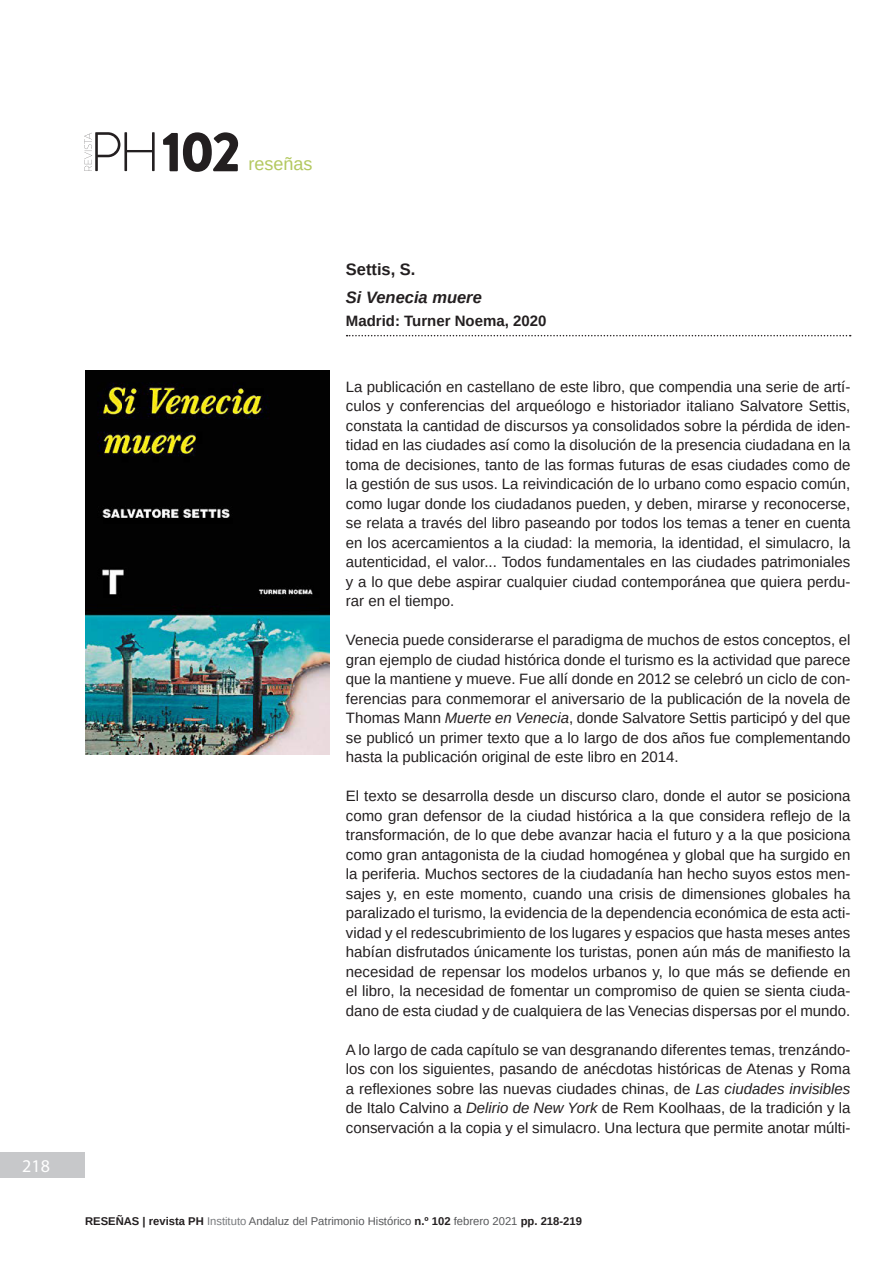
<style>
.page{position:relative;width:893px;height:1263px;background:#fff}
.page>*{position:absolute;margin:0;border:0;box-sizing:border-box;transform-origin:0 0}
.t1{font:900 56.4px "Brandon Grotesque";color:#231f20}
.t2{font:18px "Arimo";color:#b3c85f}
.t3{font:18px "Myriad Pro";color:#fff}
.Reseña_título_libro{font:italic 700 16.5px "Arimo";color:#231f20}
.Reseña_autor{font:700 16.5px "Arimo";color:#231f20}
.t4{font:15px/19.5px "Arimo";color:#231f20;text-align:justify}
.Reseña_editorial{font:700 15px "Arimo";color:#231f20}
.t5{font:11.25px "Arimo";color:#57585a}
.s1{font-style:italic}
.s2{font-weight:700;color:#231f20}
.s3{color:#787a7d}
</style>
<div class="page">
<div style="left:0;top:1152px;width:85px;height:26px;background:#c7c8ca"></div>
<svg style="left:84px;top:132px;width:71px;height:39px"></svg>
<img style="left:85px;top:370px;width:245px;height:385px">
<svg style="left:347px;top:335px;width:504px;height:1px"></svg>
<p class="t3" style="left:22px;top:1155px;width:29px">218</p>
<h1 class="t1" style="left:162px;top:112px;width:81px">102</h1>
<p class="t2" style="left:248px;top:153px;width:66px">reseñas</p>
<p class="Reseña_autor" style="left:346px;top:258px;width:71px">Settis, S.</p>
<p class="Reseña_título_libro" style="left:346px;top:286px;width:138px">Si Venecia muere</p>
<p class="Reseña_editorial" style="left:346px;top:311px;width:202px">Madrid: Turner Noema, 2020</p>
<p class="t4" style="left:346px;top:377px;width:506px">La publicación en castellano de este libro, que compendia una serie de artí&shy;culos y conferencias del arqueólogo e historiador italiano Salvatore Settis, constata la cantidad de discursos ya consolidados sobre la pérdida de iden&shy;tidad en las ciudades así como la disolución de la presencia ciudadana en la toma de decisiones, tanto de las formas futuras de esas ciudades como de la gestión de sus usos. La reivindicación de lo urbano como espacio común, como lugar donde los ciudadanos pueden, y deben, mirarse y reconocerse, se relata a través del libro paseando por todos los temas a tener en cuenta en los acercamientos a la ciudad: la memoria, la identidad, el simulacro, la autenticidad, el valor... Todos fundamentales en las ciudades patrimoniales y a lo que debe aspirar cualquier ciudad contemporánea que quiera perdu&shy;rar en el tiempo.</p>
<p class="t4" style="left:346px;top:630px;width:506px">Venecia puede considerarse el paradigma de muchos de estos conceptos, el gran ejemplo de ciudad histórica donde el turismo es la actividad que parece que la mantiene y mueve. Fue allí donde en 2012 se celebró un ciclo de con&shy;ferencias para conmemorar el aniversario de la publicación de la novela de Thomas Mann <span class="s1">Muerte en Venecia</span>, donde Salvatore Settis participó y del que se publicó un primer texto que a lo largo de dos años fue complementando hasta la publicación original de este libro en 2014.</p>
<p class="t4" style="left:346px;top:786px;width:506px">El texto se desarrolla desde un discurso claro, donde el autor se posiciona como gran defensor de la ciudad histórica a la que considera reflejo de la transformación, de lo que debe avanzar hacia el futuro y a la que posiciona como gran antagonista de la ciudad homogénea y global que ha surgido en la periferia. Muchos sectores de la ciudadanía han hecho suyos estos men&shy;sajes y, en este momento, cuando una crisis de dimensiones globales ha paralizado el turismo, la evidencia de la dependencia económica de esta acti&shy;vidad y el redescubrimiento de los lugares y espacios que hasta meses antes habían disfrutados únicamente los turistas, ponen aún más de manifiesto la necesidad de repensar los modelos urbanos y, lo que más se defiende en el libro, la necesidad de fomentar un compromiso de quien se sienta ciuda&shy;dano de esta ciudad y de cualquiera de las Venecias dispersas por el mundo.</p>
<p class="t4" style="left:346px;top:1040px;width:506px">A lo largo de cada capítulo se van desgranando diferentes temas, trenzándo&shy;los con los siguientes, pasando de anécdotas históricas de Atenas y Roma a reflexiones sobre las nuevas ciudades chinas, de <span class="s1">Las ciudades invisibles </span>de Italo Calvino a <span class="s1">Delirio de New York</span> de Rem Koolhaas, de la tradición y la conservación a la copia y el simulacro. Una lectura que permite anotar múlti-</p>
<p class="t5" style="left:85px;top:1213px;width:498px"><span class="s2">RESEÑAS | revista PH</span> <span class="s3">Instituto</span> Andaluz del Patrimonio Histórico <span class="s2">n.º 102</span> febrero 2021 <span class="s2">pp. 218-219</span></p>
</div>
